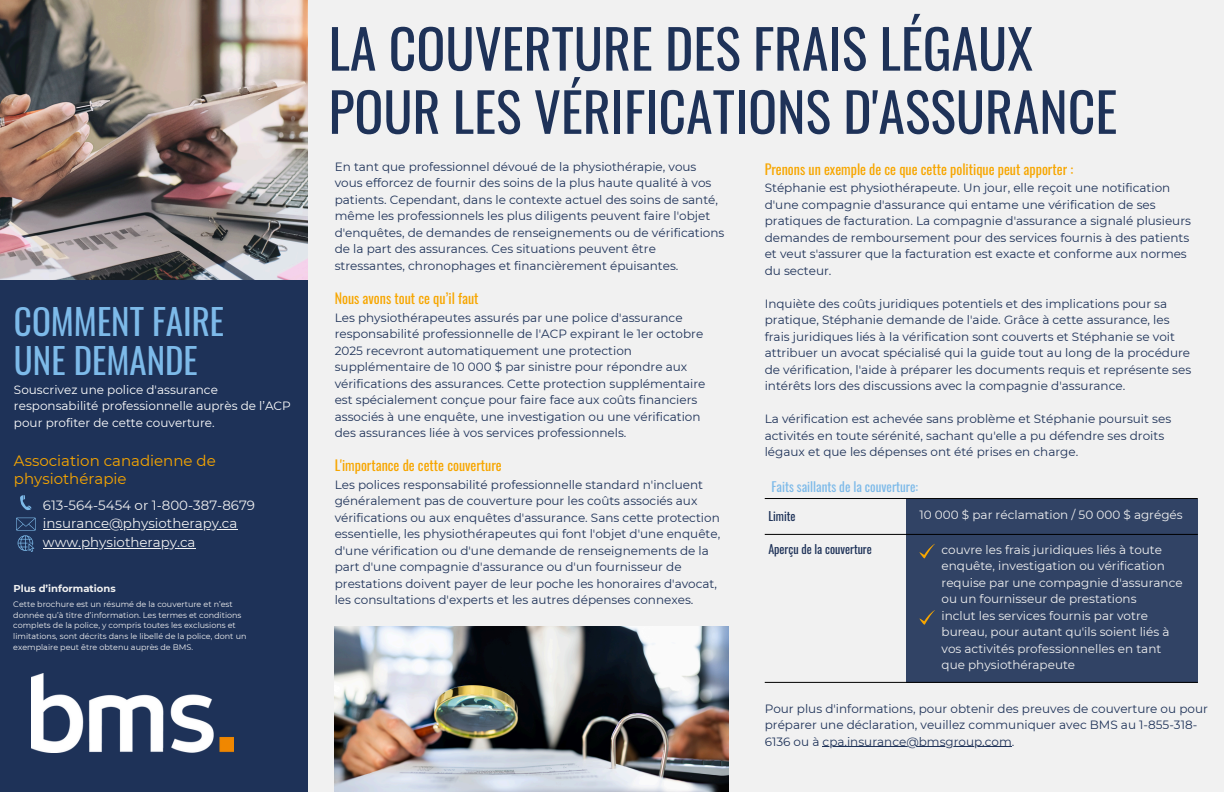
<style>
.page{position:relative;width:1224px;height:792px;background:#f1f1f1}
.page>*{position:absolute;margin:0;border:0;box-sizing:border-box;transform-origin:0 0}
.t1{font:53.8px/63.2px "Oswald";color:#1e3258}
.t2{font:35px/39px "Oswald";color:#7dbae9}
.t3{font:15px/18px "Montserrat";color:#f7a600}
.t4{font:14px "Oswald";color:#f7a600}
.t5{font:13.4px "Montserrat";color:#f1f1f1}
.t6{font:13px "Oswald";color:#7dbae9}
.t7{font:12px/16.5px "Montserrat";color:#1e3258}
.t8{font:12px/16.5px "Montserrat";color:#f1f1f1}
.t9{font:12px/16.5px "Montserrat";color:#fff}
.t10{font:12px "Oswald";color:#1e3258}
.t11{font:700 10px "Montserrat";color:#f1f1f1}
.t12{font:8px/10.7px "Montserrat";color:#f1f1f1}
</style>
<div class="page">
<div style="left:0;top:280px;width:307px;height:512px;background:#1e3258"></div>
<img style="left:31px;top:673px;width:202px;height:79px">
<img style="left:0;top:0;width:308px;height:280px">
<hr style="left:765px;top:498px;width:433px;height:1px;background:#000">
<div style="left:906px;top:499px;width:292px;height:35px;background:#314365"></div>
<div style="left:906px;top:534px;width:292px;height:149px;background:#314365"></div>
<hr style="left:765px;top:534px;width:433px;height:1px;background:#000">
<hr style="left:765px;top:682px;width:433px;height:1px;background:#000">
<svg style="left:920px;top:544px;width:15px;height:14px"></svg>
<svg style="left:920px;top:610px;width:15px;height:14px"></svg>
<img style="left:335px;top:626px;width:393px;height:166px">
<hr style="left:823px;top:747px;width:189px;height:1px;background:#1e3258">
<svg style="left:20px;top:495px;width:12px;height:15px"></svg>
<hr style="left:43px;top:529px;width:194px;height:1px;background:#f1f1f1">
<hr style="left:43px;top:548px;width:153px;height:1px;background:#f1f1f1">
<svg style="left:16px;top:518px;width:20px;height:34px"></svg>
<h5 class="t2" style="left:14px;top:301px;width:212px">COMMENT FAIRE<br>UNE DEMANDE</h5>
<p class="t9" style="left:14px;top:381px;width:278px">Souscrivez une police d'assurance responsabilité professionnelle auprès de l’ACP pour profiter de cette couverture.</p>
<h5 class="t3" style="left:14px;top:451px;width:203px">Association canadienne de physiothérapie</h5>
<h5 class="t5" style="left:43px;top:497px;width:214px">613-564-5454 or 1-800-387-8679</h5>
<p class="t5" style="left:43px;top:515px;width:196px">insurance@physiotherapy.ca</p>
<p class="t5" style="left:43px;top:534px;width:154px">www.physiotherapy.ca</p>
<h5 class="t11" style="left:13px;top:582px;width:104px">Plus d’informations</h5>
<h4 class="t12" style="left:13px;top:599px;width:235px">Cette brochure est un résumé de la couverture et n’est donnée qu’à titre d’information. Les termes et conditions complets de la police, y compris toutes les exclusions et limitations, sont décrits dans le libellé de la police, dont un exemplaire peut être obtenu auprès de BMS.</h4>
<p class="t1" style="left:329px;top:15px;width:790px">LA COUVERTURE DES FRAIS LÉGAUX<br>POUR LES VÉRIFICATIONS D'ASSURANCE</p>
<p class="t7" style="left:335px;top:158px;width:391px">En tant que professionnel dévoué de la physiothérapie, vous vous efforcez de fournir des soins de la plus haute qualité à vos patients. Cependant, dans le contexte actuel des soins de santé, même les professionnels les plus diligents peuvent faire l'objet d'enquêtes, de demandes de renseignements ou de vérifications de la part des assurances. Ces situations peuvent être stressantes, chronophages et financièrement épuisantes.</p>
<h5 class="t4" style="left:765px;top:158px;width:310px">Prenons un exemple de ce que cette politique peut apporter :</h5>
<h1 class="t7" style="left:765px;top:179px;width:428px">Stéphanie est physiothérapeute. Un jour, elle reçoit une notification d'une compagnie d'assurance qui entame une vérification de ses pratiques de facturation. La compagnie d'assurance a signalé plusieurs demandes de remboursement pour des services fournis à des patients et veut s'assurer que la facturation est exacte et conforme aux normes du secteur.</h1>
<h5 class="t7" style="left:765px;top:295px;width:428px">Inquiète des coûts juridiques potentiels et des implications pour sa pratique, Stéphanie demande de l'aide. Grâce à cette assurance, les frais juridiques liés à la vérification sont couverts et Stéphanie se voit attribuer un avocat spécialisé qui la guide tout au long de la procédure de vérification, l'aide à préparer les documents requis et représente ses intérêts lors des discussions avec la compagnie d'assurance.</h5>
<h3 class="t7" style="left:765px;top:410px;width:408px">La vérification est achevée sans problème et Stéphanie poursuit ses activités en toute sérénité, sachant qu'elle a pu défendre ses droits légaux et que les dépenses ont été prises en charge.</h3>
<p class="t4" style="left:335px;top:287px;width:145px">Nous avons tout ce qu’il faut</p>
<h4 class="t7" style="left:335px;top:309px;width:372px">Les physiothérapeutes assurés par une police d'assurance responsabilité professionnelle de l'ACP expirant le 1er octobre 2025 recevront automatiquement une protection supplémentaire de 10 000 $ par sinistre pour répondre aux vérifications des assurances. Cette protection supplémentaire est spécialement conçue pour faire face aux coûts financiers associés à une enquête, une investigation ou une vérification des assurances liée à vos services professionnels.</h4>
<h6 class="t4" style="left:335px;top:455px;width:169px">L'importance de cette couverture</h6>
<p class="t7" style="left:335px;top:476px;width:387px">Les polices responsabilité professionnelle standard n'incluent généralement pas de couverture pour les coûts associés aux vérifications ou aux enquêtes d'assurance. Sans cette protection essentielle, les physiothérapeutes qui font l'objet d'une enquête, d'une vérification ou d'une demande de renseignements de la part d'une compagnie d'assurance ou d'un fournisseur de prestations doivent payer de leur poche les honoraires d'avocat, les consultations d'experts et les autres dépenses connexes.</p>
<h3 class="t6" style="left:771px;top:476px;width:148px">Faits saillants de la couverture:</h3>
<h5 class="t10" style="left:768px;top:506px;width:29px">Limite</h5>
<p class="t8" style="left:920px;top:506px;width:265px">10 000 $ par réclamation / 50 000 $ agrégés</p>
<h3 class="t8" style="left:942px;top:541px;width:243px">couvre les frais juridiques liés à toute enquête, investigation ou vérification requise par une compagnie d'assurance ou un fournisseur de prestations<br>inclut les services fournis par votre bureau, pour autant qu'ils soient liés à vos activités professionnelles en tant que physiothérapeute</h3>
<h5 class="t7" style="left:765px;top:700px;width:445px">Pour plus d'informations, pour obtenir des preuves de couverture ou pour préparer une déclaration, veuillez communiquer avec BMS au 1-855-318-<br>6136 ou à cpa.insurance@bmsgroup.com.</h5>
<h5 class="t10" style="left:768px;top:540px;width:105px">Aperçu de la couverture</h5>
</div>
